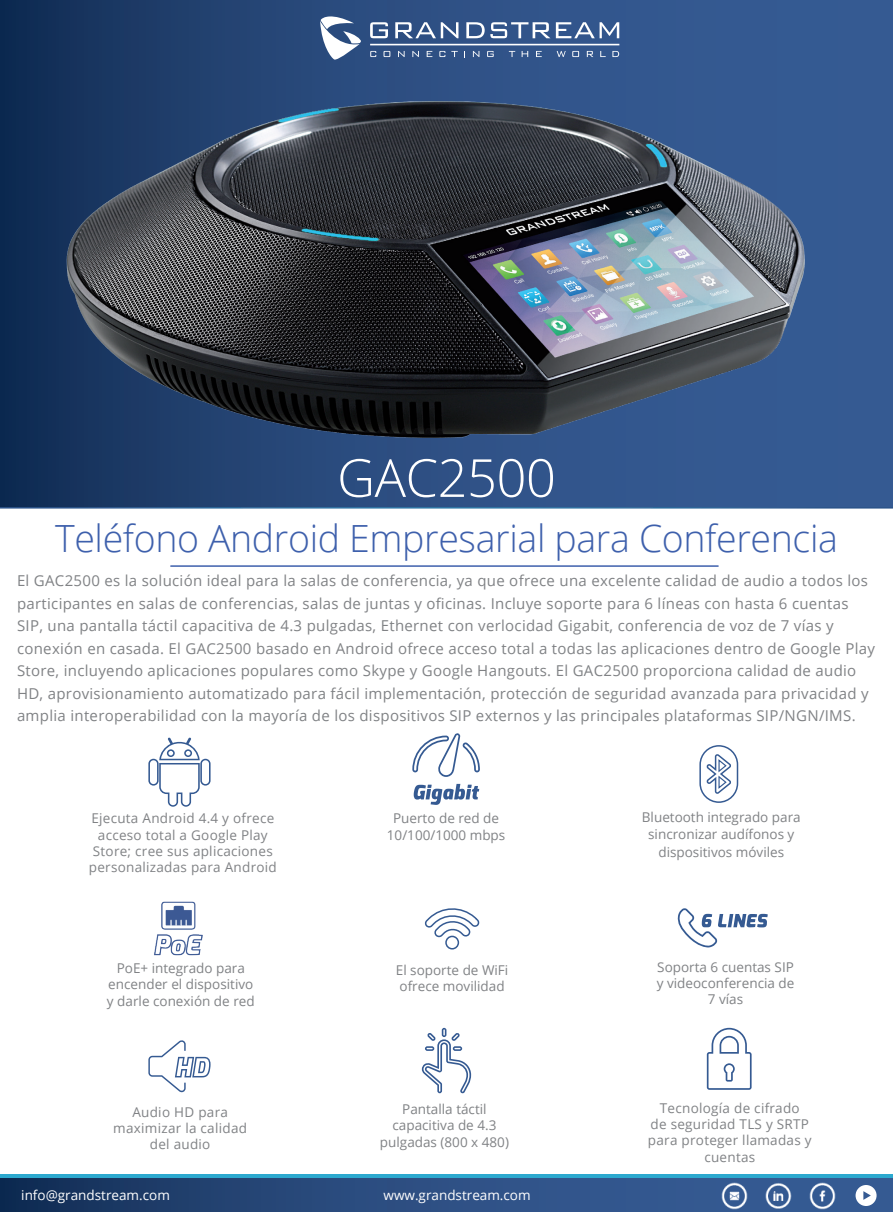
<style>
.page{position:relative;width:893px;height:1212px;background:#fff}
.page>*{position:absolute;margin:0;border:0;box-sizing:border-box;transform-origin:0 0}
.t1{font:300 52.5px "Open Sans";letter-spacing:-.01em;color:#fff}
.t2{font:300 37.5px "Open Sans";letter-spacing:-.01em;color:#3e60ac}
.t3{font:15px/22.5px "Open Sans";letter-spacing:.02em;color:#808285}
.t4{font:13.5px/16.2px "Open Sans";color:#808285;text-align:center}
.t5{font:13.5px/16.2px "Open Sans";letter-spacing:.02em;color:#808285;text-align:center}
.t6{font:13.5px "Open Sans";color:#fff}
</style>
<div class="page">
<svg style="left:0;top:0;width:893px;height:509px;background:#2b4c7f"></svg>
<div style="left:0;top:1177px;width:893px;height:35px;background:linear-gradient(to right,#18345e,#3d639f)"></div>
<hr style="left:171px;top:565px;width:547px;height:2px;background:#3e60ac">
<hr style="left:0;top:1174px;width:893px;height:4px;background:#2ca9cf">
<svg style="left:699px;top:745px;width:40px;height:58px"></svg>
<svg style="left:424px;top:908px;width:56px;height:42px"></svg>
<img style="left:765px;top:1183px;width:27px;height:25px">
<img style="left:810px;top:1183px;width:26px;height:26px">
<img style="left:721px;top:1183px;width:26px;height:26px">
<div style="left:855px;top:1185px;width:22px;height:21px;background:#fff;border-radius:50%"></div>
<svg style="left:863px;top:1191px;width:8px;height:9px"></svg>
<svg style="left:320px;top:16px;width:41px;height:45px"></svg>
<svg style="left:370px;top:22px;width:18px;height:16px"></svg>
<svg style="left:395px;top:22px;width:63px;height:16px"></svg>
<svg style="left:466px;top:22px;width:84px;height:16px"></svg>
<svg style="left:556px;top:22px;width:63px;height:16px"></svg>
<svg style="left:370px;top:51px;width:6px;height:6px"></svg>
<svg style="left:384px;top:51px;width:6px;height:6px"></svg>
<svg style="left:398px;top:51px;width:7px;height:6px"></svg>
<svg style="left:412px;top:51px;width:7px;height:6px"></svg>
<svg style="left:427px;top:51px;width:5px;height:6px"></svg>
<svg style="left:439px;top:51px;width:6px;height:6px"></svg>
<svg style="left:451px;top:51px;width:7px;height:6px"></svg>
<svg style="left:473px;top:51px;width:6px;height:6px"></svg>
<svg style="left:487px;top:51px;width:7px;height:6px"></svg>
<svg style="left:509px;top:51px;width:6px;height:6px"></svg>
<svg style="left:522px;top:51px;width:6px;height:6px"></svg>
<svg style="left:536px;top:51px;width:6px;height:6px"></svg>
<svg style="left:612px;top:51px;width:7px;height:6px"></svg>
<svg style="left:572px;top:51px;width:7px;height:6px"></svg>
<svg style="left:587px;top:51px;width:6px;height:6px"></svg>
<svg style="left:600px;top:51px;width:6px;height:6px"></svg>
<svg style="left:557px;top:51px;width:9px;height:6px"></svg>
<hr style="left:370px;top:44px;width:249px;height:1px;background:#fff">
<svg style="left:412px;top:733px;width:68px;height:44px"></svg>
<svg style="left:414px;top:784px;width:65px;height:21px"></svg>
<svg style="left:148px;top:1040px;width:63px;height:52px"></svg>
<svg style="left:422px;top:1028px;width:49px;height:65px"></svg>
<svg style="left:707px;top:1028px;width:45px;height:62px"></svg>
<svg style="left:148px;top:737px;width:63px;height:70px"></svg>
<svg style="left:677px;top:908px;width:91px;height:39px"></svg>
<img style="left:154px;top:901px;width:49px;height:55px">
<img style="left:0;top:66px;width:893px;height:384px">
<h1 class="t1" style="left:337px;top:442px;width:220px">GAC2500</h1>
<h2 class="t2" style="left:55px;top:512px;width:784px">Teléfono Android Empresarial para Conferencia</h2>
<p class="t3" style="left:17px;top:569px;width:860px">El GAC2500 es la solución ideal para la salas de conferencia, ya que ofrece una excelente calidad de audio a todos los participantes en salas de conferencias, salas de juntas y oficinas. Incluye soporte para 6 líneas con hasta 6 cuentas SIP, una pantalla táctil capacitiva de 4.3 pulgadas, Ethernet con verlocidad Gigabit, conferencia de voz de 7 vías y conexión en casada. El GAC2500 basado en Android ofrece acceso total a todas las aplicaciones dentro de Google Play Store, incluyendo aplicaciones populares como Skype y Google Hangouts. El GAC2500 proporciona calidad de audio HD, aprovisionamiento automatizado para fácil implementación, protección de seguridad avanzada para privacidad y amplia interoperabilidad con la mayoría de los dispositivos SIP externos y las principales plataformas SIP/NGN/IMS.</p>
<p class="t5" style="left:89px;top:810px;width:189px">Ejecuta Android 4.4 y ofrece acceso total a Google Play<br>Store; cree sus aplicaciones personalizadas para Android</p>
<p class="t4" style="left:387px;top:810px;width:120px">Puerto de red de<br>10/100/1000 mbps</p>
<p class="t4" style="left:107px;top:959px;width:149px;line-height:16.6px">PoE+ integrado para encender el dispositivo y darle conexión de red</p>
<p class="t4" style="left:396px;top:961px;width:114px;text-align:left">El soporte de WiFi ofrece movilidad</p>
<p class="t5" style="left:113px;top:1103px;width:135px">Audio HD para maximizar la calidad del audio</p>
<p class="t4" style="left:380px;top:1101px;width:131px">Pantalla táctil capacitiva de 4.3 pulgadas (800 x 480)</p>
<p class="t6" style="left:21px;top:1186px;width:150px">info@grandstream.com</p>
<p class="t6" style="left:384px;top:1186px;width:149px">www.grandstream.com</p>
<p class="t4" style="left:642px;top:809px;width:160px">Bluetooth integrado para sincronizar audífonos y</p>
<p class="t4" style="left:658px;top:843px;width:127px">dispositivos móviles</p>
<p class="t4" style="left:657px;top:958px;width:139px">Soporta 6 cuentas SIP y videoconferencia de<br>7 vías</p>
<p class="t5" style="left:648px;top:1100px;width:165px">Tecnología de cifrado<br>de seguridad TLS y SRTP para proteger llamadas y cuentas</p>
</div>
